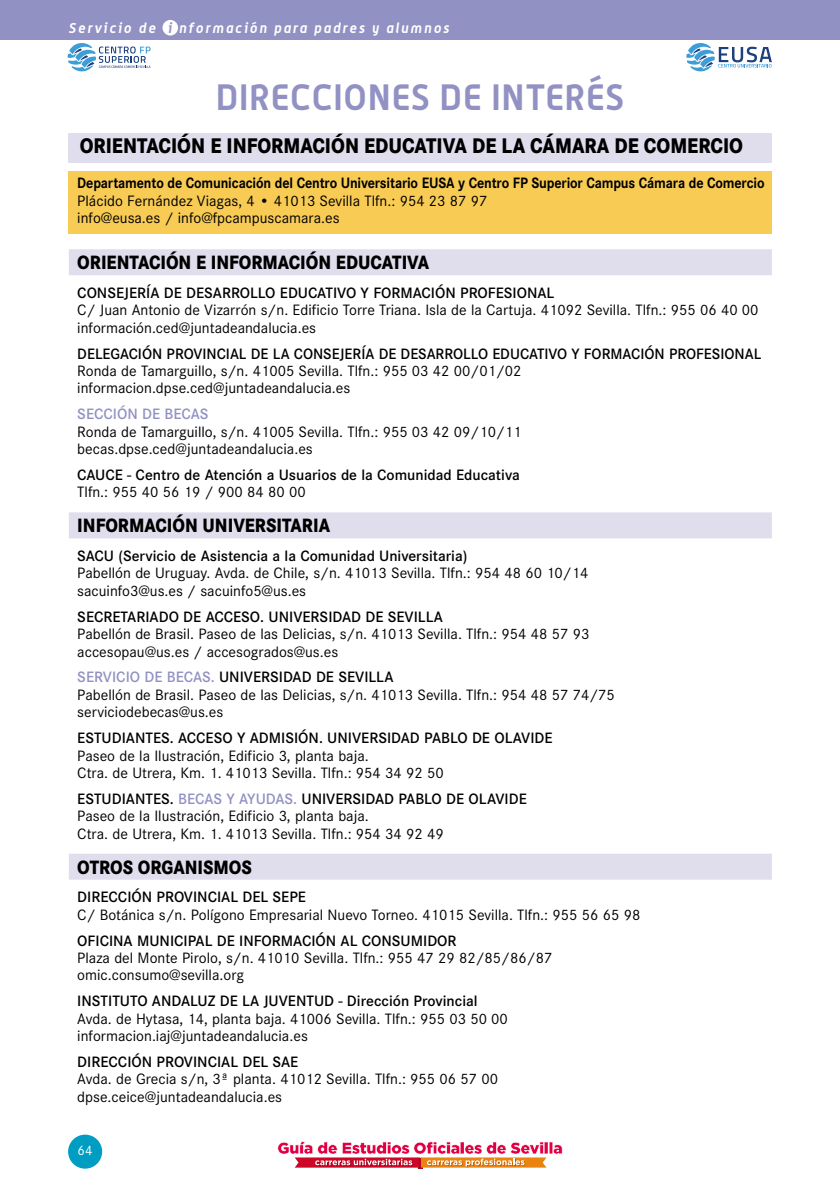
<style>
.page{position:relative;width:840px;height:1191px;background:#fff}
.page>*{position:absolute;margin:0;border:0;box-sizing:border-box;transform-origin:0 0}
.t1{font:700 36px "Alwyn";letter-spacing:.02em;color:#9291c3}
.t2{font:800 22px "Corporate S Pro";color:#000;scale:.85 1}
.t3{font:800 20px "Corporate S Pro";color:#000;scale:.85 1}
.t4{font:15.6px/17.4px "Corporate S Pro";color:#000}
.t5{font:600 15.6px "Corporate S Pro";color:#000}
.t6{font:700 15.6px "Corporate S Pro";letter-spacing:-.01em;color:#000;scale:.9 1}
.t7{font:600 15.6px "Corporate S Pro";color:#9291c3}
.t8{font:italic 700 14px "Alwyn";letter-spacing:.14em;color:#fff}
.t9{font:14px "Corporate S Pro";color:#fff}
.s1{color:#9291c3}
.s2{font-weight:600;color:#9291c3}
.s3{font-weight:600}
</style>
<div class="page">
<svg style="left:277px;top:1141px;width:285px;height:27px"></svg>
<svg style="left:686px;top:43px;width:85px;height:29px"></svg>
<div style="left:0;top:0;width:839px;height:40px;background:#9291c3"></div>
<div style="left:162px;top:20px;width:16px;height:16px;background:#fff;border-radius:50%"></div>
<div style="left:68px;top:1134px;width:34px;height:34px;background:#009dc3;border-radius:50%"></div>
<svg style="left:68px;top:43px;width:82px;height:29px"></svg>
<div style="left:68px;top:133px;width:702px;height:29px;background:#e0deed"></div>
<div style="left:68px;top:171px;width:702px;height:63px;background:#f7cb54"></div>
<div style="left:69px;top:249px;width:702px;height:26px;background:#e0deed"></div>
<div style="left:69px;top:512px;width:702px;height:26px;background:#e0deed"></div>
<div style="left:69px;top:853px;width:702px;height:26px;background:#e0deed"></div>
<p class="t8" style="left:69px;top:19px;width:382px">Servicio de <span class="s1">i</span> nformación para padres y alumnos</p>
<h1 class="t1" style="left:216px;top:75px;width:409px">DIRECCIONES DE INTERÉS</h1>
<h2 class="t2" style="left:80px;top:128px;width:781px">ORIENTACIÓN E INFORMACIÓN EDUCATIVA DE LA CÁMARA DE COMERCIO</h2>
<p class="t6" style="left:77px;top:171px;width:764px">Departamento de Comunicación del Centro Universitario EUSA y Centro FP Superior Campus Cámara de Comercio</p>
<p class="t4" style="left:77px;top:190px;width:411px">Plácido Fernández Viagas, 4 • 41013 Sevilla Tlfn.: 954 23 87 97 info@eusa.es / info@fpcampuscamara.es</p>
<p class="t3" style="left:77px;top:246px;width:415px">ORIENTACIÓN E INFORMACIÓN EDUCATIVA</p>
<p class="t5" style="left:77px;top:281px;width:478px">CONSEJERÍA DE DESARROLLO EDUCATIVO Y FORMACIÓN PROFESIONAL</p>
<p class="t4" style="left:77px;top:300px;width:682px">C/ Juan Antonio de Vizarrón s/n. Edificio Torre Triana. Isla de la Cartuja. 41092 Sevilla. Tlfn.: 955 06 40 00 información.ced@juntadeandalucia.es</p>
<p class="t5" style="left:77px;top:342px;width:685px">DELEGACIÓN PROVINCIAL DE LA CONSEJERÍA DE DESARROLLO EDUCATIVO Y FORMACIÓN PROFESIONAL</p>
<p class="t4" style="left:77px;top:361px;width:445px">Ronda de Tamarguillo, s/n. 41005 Sevilla. Tlfn.: 955 03 42 00/01/02 informacion.dpse.ced@juntadeandalucia.es</p>
<p class="t7" style="left:77px;top:402px;width:133px">SECCIÓN DE BECAS</p>
<p class="t4" style="left:77px;top:422px;width:445px">Ronda de Tamarguillo, s/n. 41005 Sevilla. Tlfn.: 955 03 42 09/10/11 becas.dpse.ced@juntadeandalucia.es</p>
<p class="t5" style="left:77px;top:463px;width:443px">CAUCE - Centro de Atención a Usuarios de la Comunidad Educativa</p>
<p class="t4" style="left:77px;top:482px;width:230px">Tlfn.: 955 40 56 19 / 900 84 80 00</p>
<p class="t3" style="left:77px;top:509px;width:299px">INFORMACIÓN UNIVERSITARIA</p>
<p class="t5" style="left:77px;top:544px;width:391px">SACU (Servicio de Asistencia a la Comunidad Universitaria)</p>
<p class="t4" style="left:77px;top:563px;width:512px">Pabellón de Uruguay. Avda. de Chile, s/n. 41013 Sevilla. Tlfn.: 954 48 60 10/14 sacuinfo3@us.es / sacuinfo5@us.es</p>
<p class="t5" style="left:77px;top:605px;width:367px">SECRETARIADO DE ACCESO. UNIVERSIDAD DE SEVILLA</p>
<p class="t4" style="left:77px;top:624px;width:513px">Pabellón de Brasil. Paseo de las Delicias, s/n. 41013 Sevilla. Tlfn.: 954 48 57 93 accesopau@us.es / accesogrados@us.es</p>
<p class="t4" style="left:77px;top:667px;width:538px"><span class="s2">SERVICIO DE BECAS.</span> <span class="s3">UNIVERSIDAD DE SEVILLA<br></span>Pabellón de Brasil. Paseo de las Delicias, s/n. 41013 Sevilla. Tlfn.: 954 48 57 74/75 serviciodebecas@us.es</p>
<p class="t5" style="left:77px;top:726px;width:476px">ESTUDIANTES. ACCESO Y ADMISIÓN. UNIVERSIDAD PABLO DE OLAVIDE</p>
<p class="t4" style="left:77px;top:745px;width:368px">Paseo de la Ilustración, Edificio 3, planta baja.<br>Ctra. de Utrera, Km. 1. 41013 Sevilla. Tlfn.: 954 34 92 50</p>
<p class="t4" style="left:77px;top:789px;width:450px"><span class="s3">ESTUDIANTES.</span> <span class="s2">BECAS Y AYUDAS.</span> <span class="s3">UNIVERSIDAD PABLO DE OLAVIDE<br></span>Paseo de la Ilustración, Edificio 3, planta baja.<br>Ctra. de Utrera, Km. 1. 41013 Sevilla. Tlfn.: 954 34 92 49</p>
<p class="t3" style="left:77px;top:850px;width:207px">OTROS ORGANISMOS</p>
<p class="t5" style="left:77px;top:885px;width:230px">DIRECCIÓN PROVINCIAL DEL SEPE</p>
<p class="t4" style="left:77px;top:904px;width:564px">C/ Botánica s/n. Polígono Empresarial Nuevo Torneo. 41015 Sevilla. Tlfn.: 955 56 65 98</p>
<p class="t5" style="left:77px;top:929px;width:380px">OFICINA MUNICIPAL DE INFORMACIÓN AL CONSUMIDOR</p>
<p class="t4" style="left:77px;top:948px;width:476px">Plaza del Monte Pirolo, s/n. 41010 Sevilla. Tlfn.: 955 47 29 82/85/86/87 omic.consumo@sevilla.org</p>
<p class="t5" style="left:77px;top:989px;width:401px">INSTITUTO ANDALUZ DE LA JUVENTUD - Dirección Provincial</p>
<p class="t4" style="left:77px;top:1008px;width:432px">Avda. de Hytasa, 14, planta baja. 41006 Sevilla. Tlfn.: 955 03 50 00 informacion.iaj@juntadeandalucia.es</p>
<p class="t5" style="left:77px;top:1050px;width:222px">DIRECCIÓN PROVINCIAL DEL SAE</p>
<p class="t4" style="left:77px;top:1069px;width:422px">Avda. de Grecia s/n, 3ª planta. 41012 Sevilla. Tlfn.: 955 06 57 00 dpse.ceice@juntadeandalucia.es</p>
<p class="t9" style="left:78px;top:1140px;width:16px">64</p>
</div>
